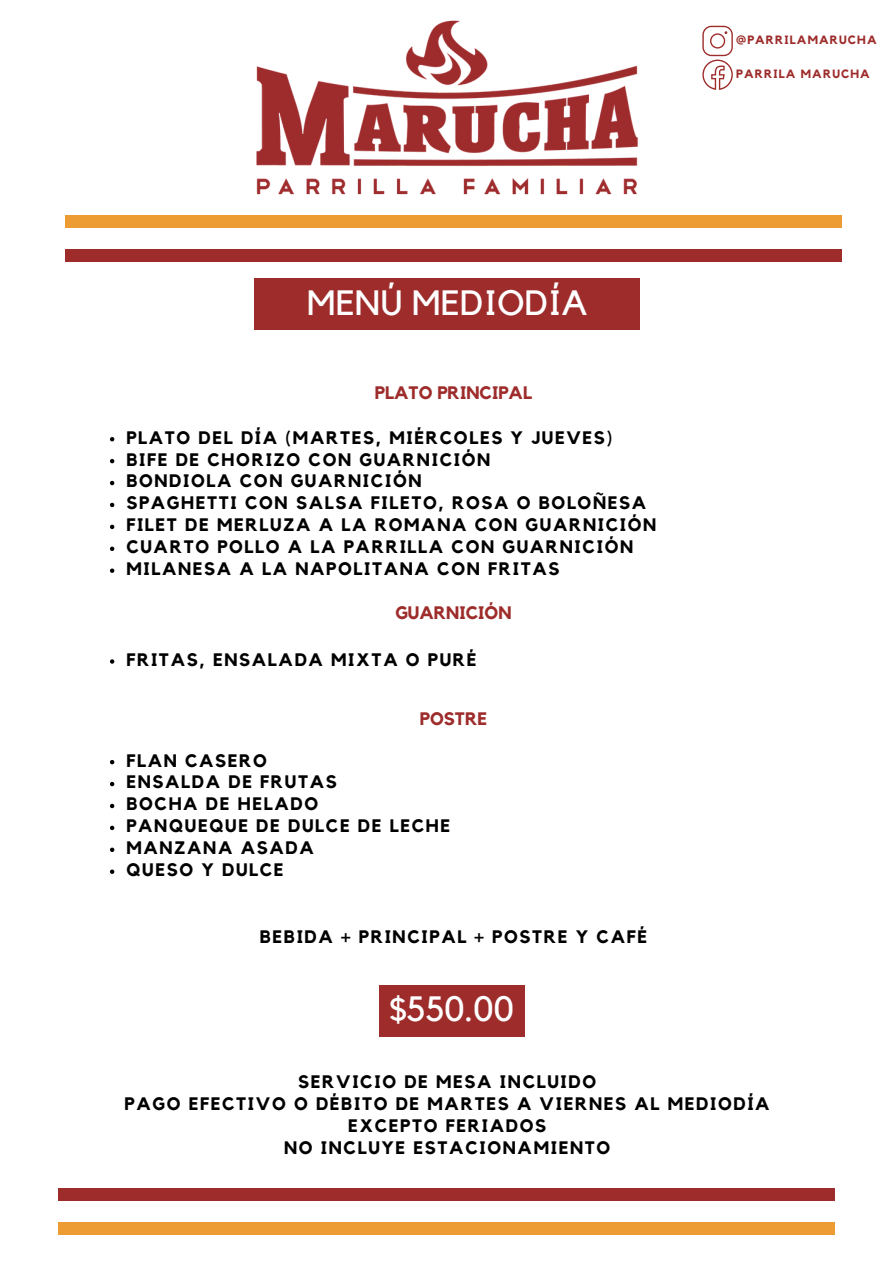
<style>
.page{position:relative;width:894px;height:1264px;background:#fff}
.page>*{position:absolute;margin:0;border:0;box-sizing:border-box;transform-origin:0 0}
.t1{font:35.1px "Kollektif";color:#fff}
.t2{font:700 18px/21.9px "Kollektif";letter-spacing:.09em;color:#000}
.t3{font:700 18px "Kollektif";color:#9d2c2b}
.t4{font:700 12px "Kollektif";letter-spacing:.09em;color:#9d2c2b}
</style>
<div class="page">
<div style="left:65px;top:249px;width:776px;height:12px;background:#9d2c2b"></div>
<div style="left:65px;top:215px;width:776px;height:13px;background:#ed9c34"></div>
<div style="left:59px;top:1222px;width:775px;height:12px;background:#ed9c34"></div>
<div style="left:59px;top:1188px;width:775px;height:12px;background:#9d2c2b"></div>
<div style="left:254px;top:278px;width:385px;height:52px;background:#9d2c2b"></div>
<img style="left:256px;top:20px;width:460px;height:175px">
<svg style="left:110px;top:437px;width:4px;height:4px"></svg>
<svg style="left:110px;top:459px;width:4px;height:4px"></svg>
<svg style="left:110px;top:481px;width:4px;height:4px"></svg>
<svg style="left:110px;top:503px;width:4px;height:4px"></svg>
<svg style="left:110px;top:524px;width:4px;height:5px"></svg>
<svg style="left:110px;top:546px;width:4px;height:5px"></svg>
<svg style="left:110px;top:568px;width:4px;height:5px"></svg>
<svg style="left:702px;top:26px;width:30px;height:64px"></svg>
<svg style="left:110px;top:659px;width:4px;height:4px"></svg>
<svg style="left:110px;top:760px;width:4px;height:4px"></svg>
<svg style="left:110px;top:781px;width:4px;height:5px"></svg>
<svg style="left:110px;top:803px;width:4px;height:5px"></svg>
<svg style="left:110px;top:825px;width:4px;height:5px"></svg>
<svg style="left:110px;top:847px;width:4px;height:5px"></svg>
<svg style="left:110px;top:869px;width:4px;height:4px"></svg>
<div style="left:379px;top:985px;width:145px;height:52px;background:#9d2c2b"></div>
<p class="t4" style="left:736px;top:34px;width:142px">@PARRILAMARUCHA</p>
<p class="t4" style="left:736px;top:68px;width:135px">PARRILA MARUCHA</p>
<h1 class="t1" style="left:306px;top:286px;width:282px">MENÚ MEDIODÍA</h1>
<p class="t3" style="left:375px;top:384px;width:158px">PLATO PRINCIPAL</p>
<p class="t2" style="left:126px;top:427px;width:531px">PLATO DEL DÍA (MARTES, MIÉRCOLES Y JUEVES)<br>BIFE DE CHORIZO CON GUARNICIÓN<br>BONDIOLA CON GUARNICIÓN<br>SPAGHETTI CON SALSA FILETO, ROSA O BOLOÑESA FILET DE MERLUZA A LA ROMANA CON GUARNICIÓN CUARTO POLLO A LA PARRILLA CON GUARNICIÓN MILANESA A LA NAPOLITANA CON FRITAS</p>
<p class="t3" style="left:395px;top:604px;width:118px">GUARNICIÓN</p>
<p class="t2" style="left:126px;top:649px;width:352px">FRITAS, ENSALADA MIXTA O PURÉ</p>
<p class="t3" style="left:419px;top:710px;width:69px">POSTRE</p>
<p class="t2" style="left:126px;top:750px;width:325px">FLAN CASERO<br>ENSALDA DE FRUTAS<br>BOCHA DE HELADO<br>PANQUEQUE DE DULCE DE LECHE<br>MANZANA ASADA<br>QUESO Y DULCE</p>
<p class="t2" style="left:260px;top:926px;width:388px">BEBIDA + PRINCIPAL + POSTRE Y CAFÉ</p>
<h1 class="t1" style="left:389px;top:993px;width:126px">$550.00</h1>
<p class="t2" style="left:125px;top:1071px;width:646px;text-align:center">SERVICIO DE MESA INCLUIDO<br>PAGO EFECTIVO O DÉBITO DE MARTES A VIERNES AL MEDIODÍA<br>EXCEPTO FERIADOS<br>NO INCLUYE ESTACIONAMIENTO</p>
</div>
